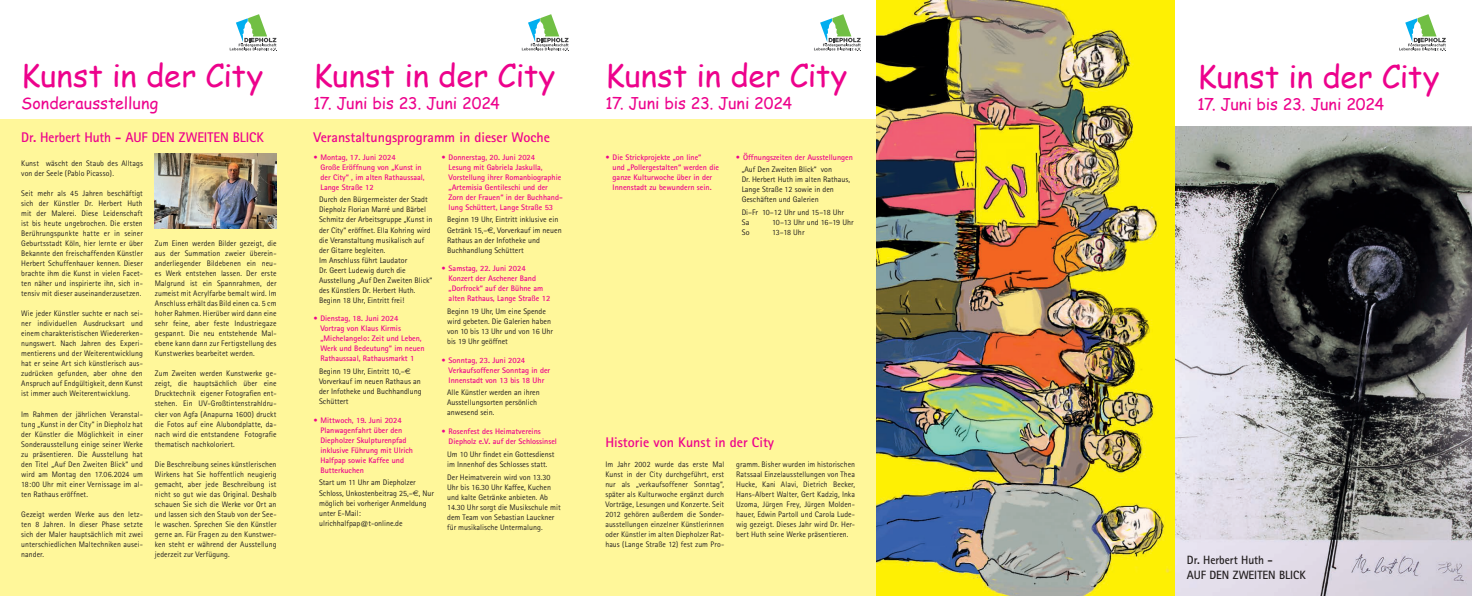
<style>
.page{position:relative;width:1472px;height:596px;background:#fff}
.page>*{position:absolute;margin:0;border:0;box-sizing:border-box;transform-origin:0 0}
.t1{font:31px "Comic Sans MS";color:#ed028c}
.t2{font:16px "Comic Sans MS";letter-spacing:-.005em;color:#ed028c}
.t3{font:700 14px "Rotis Sans Serif";color:#ed028c}
.t4{font:700 14px "Rotis Sans Serif";color:#ed028c;scale:.96 1}
.t5{font:700 12px/15px "Rotis Sans Serif";letter-spacing:-.005em;color:#231f20;scale:.96 1}
.t6{font:8px/10px "Rotis Sans Serif";color:#231f20}
.t7{font:700 8px/10px "Rotis Sans Serif";color:#ed028c}
.s1{font-family:"Euro Sans"}
</style>
<div class="page">
<div style="left:0;top:119px;width:876px;height:476px;background:#fff79a"></div>
<img style="left:1174px;top:126px;width:297px;height:469px">
<svg style="left:1399px;top:14px;width:46px;height:37px"></svg>
<svg style="left:230px;top:14px;width:47px;height:37px"></svg>
<svg style="left:522px;top:14px;width:47px;height:37px"></svg>
<svg style="left:814px;top:14px;width:47px;height:37px"></svg>
<img style="left:155px;top:153px;width:121px;height:75px">
<img style="left:876px;top:0;width:298px;height:595px">
<h1 class="t1" style="left:21px;top:53px;width:243px">Kunst in der City</h1>
<h2 class="t2" style="left:21px;top:92px;width:138px">Sonderausstellung</h2>
<h3 class="t4" style="left:21px;top:128px;width:254px">Dr. Herbert Huth - AUF DEN ZWEITEN BLICK</h3>
<p class="t6" style="left:21px;top:158px;width:123px">Kunst wäscht den Staub des Alltags von der Seele (Pablo Picasso).</p>
<p class="t6" style="left:21px;top:188px;width:123px;text-align:justify">Seit mehr als 45 Jahren beschäftigt sich der Künstler Dr. Herbert Huth mit der Malerei. Diese Leidenschaft ist bis heute ungebrochen. Die ersten Berührungspunkte hatte er in seiner Geburtsstadt Köln, hier lernte er über Bekannte den freischaffenden Künstler Herbert Schuffenhauer kennen. Dieser brachte ihm die Kunst in vielen Facet&shy;ten näher und inspirierte ihn, sich in&shy;tensiv mit dieser auseinanderzusetzen.</p>
<p class="t6" style="left:21px;top:308px;width:123px;text-align:justify">Wie jeder Künstler suchte er nach sei&shy;ner individuellen Ausdrucksart und einem charakteristischen Wiedererken&shy;nungswert. Nach Jahren des Experi&shy;mentierens und der Weiterentwicklung hat er seine Art sich künstlerisch aus&shy;zudrücken gefunden, aber ohne den Anspruch auf Endgültigkeit, denn Kunst ist immer auch Weiterentwicklung.</p>
<p class="t6" style="left:21px;top:408px;width:123px;text-align:justify">Im Rahmen der jährlichen Veranstal&shy;tung „Kunst in der City“ in Diepholz hat der Künstler die Möglichkeit in einer Sonderausstellung einige seiner Werke zu präsentieren. Die Ausstellung hat den Titel „Auf Den Zweiten Blick“ und wird am Montag den 17.06.2024 um 18:00 Uhr mit einer Vernissage im al&shy;ten Rathaus eröffnet.</p>
<p class="t6" style="left:21px;top:508px;width:123px;text-align:justify">Gezeigt werden Werke aus den letz&shy;ten 8 Jahren. In dieser Phase setzte sich der Maler hauptsächlich mit zwei unterschiedlichen Maltechniken ausei&shy;nander.</p>
<p class="t6" style="left:155px;top:238px;width:123px;text-align:justify">Zum Einen werden Bilder gezeigt, die aus der Summation zweier überein&shy;anderliegender Bildebenen ein neu&shy;es Werk entstehen lassen. Der erste Malgrund ist ein Spannrahmen, der zumeist mit Acrylfarbe bemalt wird. Im Anschluss erhält das Bild einen ca. 5 cm hoher Rahmen. Hierüber wird dann eine sehr feine, aber feste Industriegaze gespannt. Die neu entstehende Mal&shy;ebene kann dann zur Fertigstellung des Kunstwerkes bearbeitet werden.</p>
<p class="t6" style="left:155px;top:368px;width:123px;text-align:justify">Zum Zweiten werden Kunstwerke ge&shy;zeigt, die hauptsächlich über eine Drucktechnik eigener Fotografien ent&shy;stehen. Ein UV-Großtintenstrahldru&shy;cker von Agfa (Anapurna 1600) druckt die Fotos auf eine Alubondplatte, da&shy;nach wird die entstandene Fotografie thematisch nachkoloriert.</p>
<p class="t6" style="left:155px;top:458px;width:123px;text-align:justify">Die Beschreibung seines künstlerischen Wirkens hat Sie hoffentlich neugierig gemacht, aber jede Beschreibung ist nicht so gut wie das Original. Deshalb schauen Sie sich die Werke vor Ort an und lassen sich den Staub von der See&shy;le waschen. Sprechen Sie den Künstler gerne an. Für Fragen zu den Kunstwer&shy;ken steht er während der Ausstellung jederzeit zur Verfügung.</p>
<h1 class="t1" style="left:313px;top:53px;width:243px">Kunst in der City</h1>
<h2 class="t2" style="left:313px;top:92px;width:188px">17. Juni bis 23. Juni 2024</h2>
<h3 class="t3" style="left:313px;top:128px;width:238px">Veranstaltungsprogramm in dieser Woche</h3>
<p class="t7" style="left:320px;top:152px;width:106px;text-indent:-7px">• Montag, 17. Juni 2024<br>Große Eröffnung von „Kunst in der City“ , im alten Rathaussaal,<br>Lange Straße 12</p>
<p class="t6" style="left:319px;top:194px;width:115px">Durch den Bürgermeister der Stadt<br>Diepholz Florian Marré und Bärbel<br>Schmitz der Arbeitsgruppe „Kunst in der City“ eröffnet. Ella Kohring wird die Veranstaltung musikalisch auf der Gitarre begleiten.<br>Im Anschluss führt Laudator<br>Dr. Geert Ludewig durch die<br>Ausstellung „Auf Den Zweiten Blick“ des Künstlers Dr. Herbert Huth.<br>Beginn 18 Uhr, Eintritt frei!</p>
<p class="t7" style="left:320px;top:313px;width:105px;text-indent:-7px">• Dienstag, 18. Juni 2024<br>Vortrag von Klaus Kirmis „Michelangelo: Zeit und Leben,<br>Werk und Bedeutung“ im neuen<br>Rathaussaal, Rathausmarkt 1</p>
<p class="t6" style="left:319px;top:366px;width:104px">Beginn 19 Uhr, Eintritt 10,–<span class="s1">E<br></span>Vorverkauf im neuen Rathaus an der Infotheke und Buchhandlung<br>Schüttert</p>
<p class="t7" style="left:320px;top:414px;width:94px;text-indent:-7px">• Mittwoch, 19. Juni 2024<br>Planwagenfahrt über den<br>Diepholzer Skulpturenpfad inklusive Führung mit Ulrich<br>Halfpap sowie Kaffee und<br>Butterkuchen</p>
<p class="t6" style="left:319px;top:477px;width:116px">Start um 11 Uhr am Diepholzer<br>Schloss, Unkostenbeitrag 25,–<span class="s1">E</span>, Nur möglich bei vorheriger Anmeldung unter E-Mail: ulrichhalfpap@t-online.de</p>
<p class="t7" style="left:448px;top:152px;width:116px;text-indent:-7px">• Donnerstag, 20. Juni 2024<br>Lesung mit Gabriela Jaskulla,<br>Vorstellung ihrer Romanbiographie „Artemisia Gentileschi und der<br>Zorn der Frauen“ in der Buchhand&shy;lung Schüttert, Lange Straße 53</p>
<p class="t6" style="left:447px;top:214px;width:116px">Beginn 19 Uhr, Eintritt inklusive ein<br>Getränk 15,–<span class="s1">E</span>, Vorverkauf im neuen<br>Rathaus an der Infotheke und<br>Buchhandlung Schüttert</p>
<p class="t7" style="left:448px;top:263px;width:103px;text-indent:-7px">• Samstag, 22. Juni 2024<br>Konzert der Aschener Band „Dorfrock“ auf der Bühne am alten Rathaus, Lange Straße 12</p>
<p class="t6" style="left:447px;top:306px;width:107px">Beginn 19 Uhr, Um eine Spende wird gebeten. Die Galerien haben von 10 bis 13 Uhr und von 16 Uhr bis 19 Uhr geöffnet</p>
<p class="t7" style="left:448px;top:354px;width:103px;text-indent:-7px">• Sonntag, 23. Juni 2024<br>Verkaufsoffener Sonntag in der<br>Innenstadt von 13 bis 18 Uhr</p>
<p class="t6" style="left:447px;top:387px;width:94px">Alle Künstler werden an ihren<br>Ausstellungsorten persönlich anwesend sein.</p>
<p class="t7" style="left:448px;top:426px;width:110px;text-indent:-7px">• Rosenfest des Heimatvereins<br>Diepholz e.V. auf der Schlossinsel</p>
<p class="t6" style="left:447px;top:448px;width:109px">Um 10 Uhr findet ein Gottesdienst im Innenhof des Schlosses statt.</p>
<p class="t6" style="left:447px;top:471px;width:115px">Der Heimatverein wird von 13.30<br>Uhr bis 16.30 Uhr Kaffee, Kuchen und kalte Getränke anbieten. Ab<br>14.30 Uhr sorgt die Musikschule mit dem Team von Sebastian Lauckner für musikalische Untermalung.</p>
<h1 class="t1" style="left:605px;top:53px;width:243px">Kunst in der City</h1>
<h2 class="t2" style="left:605px;top:92px;width:188px">17. Juni bis 23. Juni 2024</h2>
<p class="t7" style="left:612px;top:152px;width:108px;text-indent:-7px">• Die Strickprojekte „on line“<br>und „Pollergestalten“ werden die ganze Kulturwoche über in der<br>Innenstadt zu bewundern sein.</p>
<p class="t7" style="left:736px;top:152px;width:118px">• Öffnungszeiten der Ausstellungen</p>
<p class="t6" style="left:741px;top:164px;width:110px">„Auf Den Zweiten Blick“ von<br>Dr. Herbert Huth im alten Rathaus,<br>Lange Straße 12 sowie in den<br>Geschäften und Galerien</p>
<p class="t6" style="left:741px;top:207px;width:104px">Di–Fr 10–12 Uhr und 15–18 Uhr<br>Sa</p>
<p class="t6" style="left:772px;top:217px;width:83px">10–13 Uhr und 16–19 Uhr</p>
<p class="t6" style="left:741px;top:227px;width:9px">So</p>
<p class="t6" style="left:772px;top:227px;width:34px">13–18 Uhr</p>
<h3 class="t3" style="left:605px;top:432px;width:170px">Historie von Kunst in der City</h3>
<p class="t6" style="left:605px;top:458px;width:120px;text-align:justify">Im Jahr 2002 wurde das erste Mal Kunst in der City durchgeführt, erst nur als „verkaufsoffener Sonntag“, später als Kulturwoche ergänzt durch Vorträge, Lesungen und Konzerte. Seit 2012 gehören außerdem die Sonder&shy;ausstellungen einzelner Künstlerinnen oder Künstler im alten Diepholzer Rat&shy;haus (Lange Straße 12) fest zum Pro-</p>
<p class="t6" style="left:736px;top:458px;width:120px;text-align:justify">gramm. Bisher wurden im historischen Ratssaal Einzelausstellungen von Thea Hucke, Kani Alavi, Dietrich Becker, Hans-Albert Walter, Gert Kadzig, Inka Uzoma, Jürgen Frey, Jürgen Molden&shy;hauer, Edwin Partoll und Carola Lude&shy;wig gezeigt. Dieses Jahr wird Dr. Her&shy;bert Huth seine Werke präsentieren.</p>
<h1 class="t1" style="left:1197px;top:54px;width:243px">Kunst in der City</h1>
<h2 class="t2" style="left:1197px;top:92px;width:188px">17. Juni bis 23. Juni 2024</h2>
<h3 class="t5" style="left:1186px;top:551px;width:125px">Dr. Herbert Huth -<br>AUF DEN ZWEITEN BLICK</h3>
</div>
